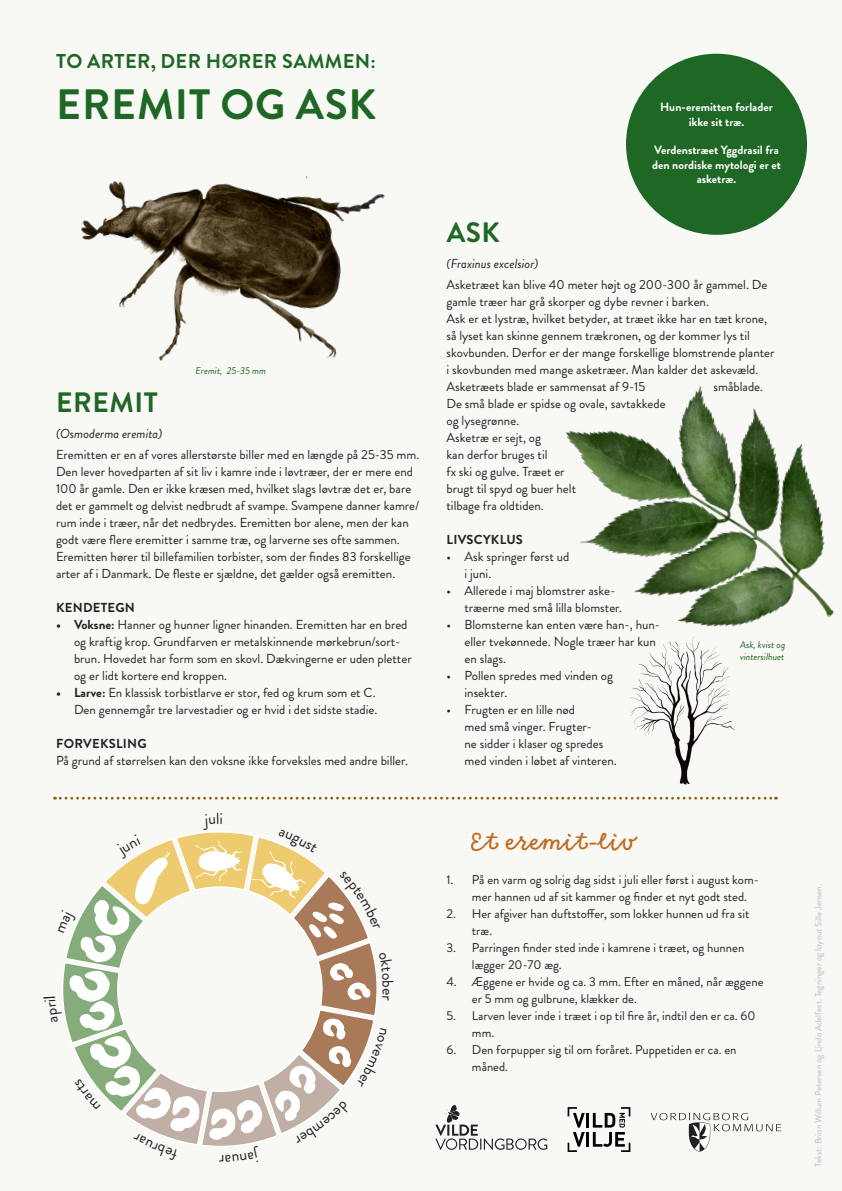
<style>
.page{position:relative;width:842px;height:1191px;background:#f8f8f4}
.page>*{position:absolute;margin:0;border:0;box-sizing:border-box;transform-origin:0 0}
.t1{font:700 42.4px "Brandon Grotesque";letter-spacing:.02em;color:#1e6725}
.artsnavn_krøllet_skr{font:28px "Goodlife Script";color:#c16a1c}
.lille_overskrift___a{font:700 28px "Brandon Grotesque";letter-spacing:.02em;color:#1e6725}
.t2{font:700 20px "Brandon Grotesque";letter-spacing:.02em;color:#1e6725}
.t3{font:16px "Brandon Grotesque";color:#231f20}
.brødtelst{font:13px/17px "Brandon Grotesque";color:#231f20}
.brødtekst_-_punktops{font:13px "Brandon Grotesque";color:#231f20}
.artsnavn_i_brødtekst{font:italic 13px "Brandon Grotesque";color:#231f20}
.kendetegn_og_forveks{font:700 13px "Brandon Grotesque";letter-spacing:.02em;color:#231f20}
.brødtekst_-_punktops-2{font:700 13px "Brandon Grotesque";letter-spacing:.02em;color:#231f20}
.t4{font:12.7px/17px "Brandon Grotesque";color:#231f20}
.t5{font:700 12px/14.4px "Brandon Grotesque";color:#fff;text-align:center}
.t6{font:italic 9.9px/11.9px "Brandon Grotesque";color:#1e6725}
.t7{font:9px "Brandon Grotesque";color:#bcbdc0}
.s1{font-weight:700}
</style>
<div class="page">
<svg style="left:651px;top:1113px;width:130px;height:38px"></svg>
<hr style="left:586px;top:1113px;width:3px;height:14px;background:#000">
<hr style="left:586px;top:1132px;width:3px;height:14px;background:#000">
<svg style="left:568px;top:1107px;width:17px;height:45px"></svg>
<svg style="left:593px;top:1107px;width:37px;height:45px"></svg>
<svg style="left:435px;top:1105px;width:112px;height:44px"></svg>
<svg style="left:55px;top:796px;width:721px;height:3px"></svg>
<div style="left:626px;top:54px;width:181px;height:181px;background:#1e6725;border-radius:50%"></div>
<img style="left:618px;top:647px;width:129px;height:150px">
<img style="left:81px;top:176px;width:304px;height:185px">
<img style="left:566px;top:386px;width:268px;height:261px">
<svg style="left:62px;top:832px;width:315px;height:315px"></svg>
<p class="t2" style="left:56px;top:47px;width:321px">TO ARTER, DER HØRER SAMMEN:</p>
<p class="t1" style="left:56px;top:74px;width:322px">EREMIT OG ASK</p>
<p class="t6" style="left:196px;top:365px;width:72px">Eremit, 25-35 mm</p>
<p class="lille_overskrift___a" style="left:56px;top:383px;width:103px">EREMIT</p>
<p class="artsnavn_i_brødtekst" style="left:56px;top:425px;width:108px">(Osmoderma eremita)</p>
<p class="brødtelst" style="left:56px;top:446px;width:365px">Eremitten er en af vores allerstørste biller med en længde på 25-35 mm.<br>Den lever hovedparten af sit liv i kamre inde i løvtræer, der er mere end 100 år gamle. Den er ikke kræsen med, hvilket slags løvtræ det er, bare det er gammelt og delvist nedbrudt af svampe. Svampene danner kamre/ rum inde i træer, når det nedbrydes. Eremitten bor alene, men der kan godt være flere eremitter i samme træ, og larverne ses ofte sammen.</p>
<p class="brødtelst" style="left:56px;top:548px;width:356px">Eremitten hører til billefamilien torbister, som der findes 83 forskellige arter af i Danmark. De fleste er sjældne, det gælder også eremitten.</p>
<p class="kendetegn_og_forveks" style="left:56px;top:598px;width:80px">KENDETEGN</p>
<p class="brødtelst" style="left:74px;top:616px;width:339px;text-indent:-18px"><span class="s1">• Voksne:</span> Hanner og hunner ligner hinanden. Eremitten har en bred og kraftig krop. Grundfarven er metalskinnende mørkebrun/sort&shy;brun. Hovedet har form som en skovl. Dækvingerne er uden pletter og er lidt kortere end kroppen.</p>
<p class="brødtelst" style="left:56px;top:684px;width:323px;text-align:right"><span class="s1">• Larve:</span> En klassisk torbistlarve er stor, fed og krum som et C.<br>Den gennemgår tre larvestadier og er hvid i det sidste stadie.</p>
<p class="brødtekst_-_punktops-2" style="left:56px;top:734px;width:92px">FORVEKSLING</p>
<p class="brødtekst_-_punktops" style="left:56px;top:752px;width:354px">På grund af størrelsen kan den voksne ikke forveksles med andre biller.</p>
<p class="t3" style="left:216px;top:807px;width:5px">l</p>
<p class="t5" style="left:660px;top:100px;width:114px">Hun-eremitten forlader ikke sit træ.</p>
<p class="t5" style="left:652px;top:143px;width:130px">Verdenstræet Yggdrasil fra den nordiske mytologi er et asketræ.</p>
<p class="lille_overskrift___a" style="left:447px;top:213px;width:55px">ASK</p>
<p class="artsnavn_i_brødtekst" style="left:446px;top:255px;width:93px">(Fraxinus excelsior)</p>
<p class="brødtelst" style="left:446px;top:276px;width:322px">Asketræet kan blive 40 meter højt og 200-300 år gammel. De gamle træer har grå skorper og dybe revner i barken.</p>
<p class="brødtelst" style="left:446px;top:310px;width:329px">Ask er et lystræ, hvilket betyder, at træet ikke har en tæt krone, så lyset kan skinne gennem trækronen, og der kommer lys til skovbunden. Derfor er der mange forskellige blomstrende planter i skovbunden med mange asketræer. Man kalder det askevæld.</p>
<p class="brødtelst" style="left:446px;top:378px;width:200px">Asketræets blade er sammensat af 9-15</p>
<p class="brødtelst" style="left:713px;top:378px;width:51px">småblade.</p>
<p class="brødtelst" style="left:446px;top:395px;width:221px">De små blade er spidse og ovale, savtakkede og lysegrønne.</p>
<p class="brødtelst" style="left:446px;top:429px;width:131px">Asketræ er sejt, og<br>kan derfor bruges til<br>fx ski og gulve. Træet er brugt til spyd og buer helt tilbage fra oldtiden.</p>
<p class="kendetegn_og_forveks" style="left:447px;top:530px;width:78px">LIVSCYKLUS</p>
<p class="brødtelst" style="left:464px;top:548px;width:106px;text-indent:-18px">• Ask springer først ud i juni.</p>
<p class="brødtelst" style="left:464px;top:582px;width:159px;text-indent:-18px">• Allerede i maj blomstrer aske&shy;træerne med små lilla blomster.</p>
<p class="brødtelst" style="left:464px;top:616px;width:195px;text-indent:-18px">• Blomsterne kan enten være han-, hun&shy;eller tvekønnede. Nogle træer har kun en slags.</p>
<p class="brødtelst" style="left:464px;top:667px;width:150px;text-indent:-18px">• Pollen spredes med vinden og insekter.</p>
<p class="brødtelst" style="left:464px;top:701px;width:154px;text-indent:-18px">• Frugten er en lille nød<br>med små vinger. Frugter-<br>ne sidder i klaser og spredes med vinden i løbet af vinteren.</p>
<p class="t6" style="left:740px;top:638px;width:47px">Ask, kvist og vintersilhuet</p>
<p class="artsnavn_krøllet_skr" style="left:470px;top:826px;width:168px">Et eremit-liv</p>
<p class="t4" style="left:472px;top:871px;width:289px;text-indent:-25px">1. På en varm og solrig dag sidst i juli eller først i august kom&shy;mer hannen ud af sit kammer og finder et nyt godt sted.</p>
<p class="t4" style="left:472px;top:905px;width:279px;text-indent:-25px">2. Her afgiver han duftstoffer, som lokker hunnen ud fra sit træ.</p>
<p class="t4" style="left:472px;top:939px;width:274px;text-indent:-25px">3. Parringen finder sted inde i kamrene i træet, og hunnen lægger 20-70 æg.</p>
<p class="t4" style="left:472px;top:973px;width:293px;text-indent:-25px">4. Æggene er hvide og ca. 3 mm. Efter en måned, når æggene er 5 mm og gulbrune, klækker de.</p>
<p class="t4" style="left:472px;top:1007px;width:285px;text-indent:-25px">5. Larven lever inde i træet i op til fire år, indtil den er ca. 60 mm.</p>
<p class="t4" style="left:472px;top:1041px;width:266px;text-indent:-25px">6. Den forpupper sig til om foråret. Puppetiden er ca. en måned.</p>
<p class="t3" style="left:225px;top:1171px;width:7px;rotate:180deg">r</p>
<p class="t7" style="left:812px;top:1166px;width:284px;rotate:-90deg">Tekst: Brian Willum Petersen og Linda Adelfest. Tegninger og layout Sille Jensen.</p>
</div>
